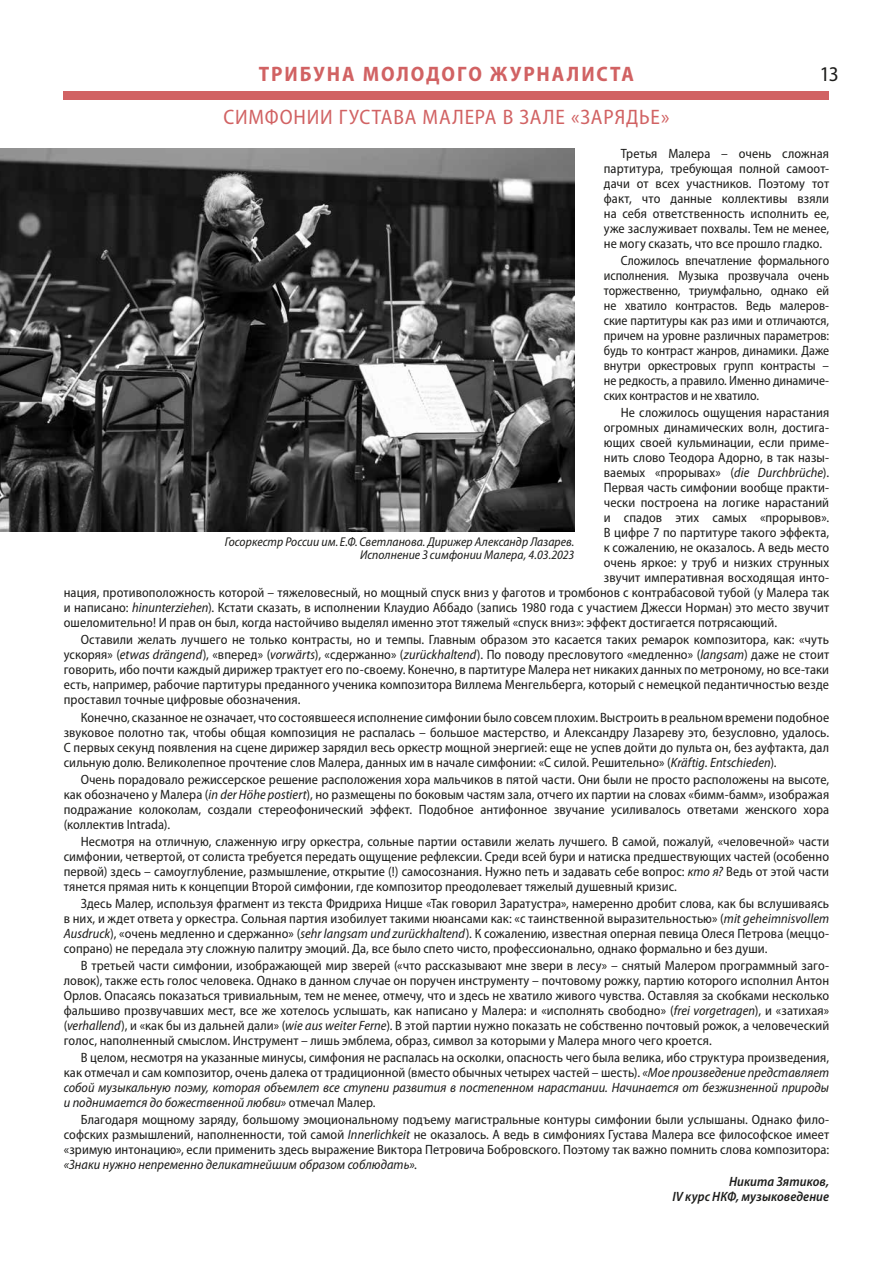
<style>
.page{position:relative;width:893px;height:1263px;background:#fff}
.page>*{position:absolute;margin:0;border:0;box-sizing:border-box;transform-origin:0 0}
.t1{font:semi-condensed 21px "Myriad Pro";letter-spacing:.035em;color:#d16263}
.t2{font:700 semi-condensed 21px "Myriad Pro";letter-spacing:.09em;color:#d16263}
.t3{font:semi-condensed 21px "Myriad Pro";color:#1d1d1b}
.t4{font:semi-condensed 13.5px/15px "Myriad Pro";letter-spacing:.005em;color:#1d1d1b;text-align:justify}
.t5{font:italic 600 semi-condensed 13.5px/15px "Myriad Pro";letter-spacing:.005em;color:#1d1d1b;text-align:right}
.t6{font:italic semi-condensed 12.75px/12.8px "Myriad Pro";letter-spacing:.005em;color:#1d1d1b;text-align:right}
.s1{font-style:italic}
</style>
<div class="page">
<div style="left:64px;top:91px;width:765px;height:9px;background:#d16263"></div>
<img style="left:0;top:149px;width:574px;height:382px">
<h1 class="t2" style="left:259px;top:61px;width:377px">ТРИБУНА МОЛОДОГО ЖУРНАЛИСТА</h1>
<h1 class="t1" style="left:224px;top:104px;width:447px">СИМФОНИИ ГУСТАВА МАЛЕРА В ЗАЛЕ «ЗАРЯДЬЕ»</h1>
<h1 class="t3" style="left:820px;top:62px;width:20px">13</h1>
<p class="t4" style="left:604px;top:146px;width:227px;text-indent:17px">Третья Малера – очень сложная партитура, требующая полной самоот&shy;дачи от всех участников. Поэтому тот факт, что данные коллективы взяли на себя ответственность исполнить ее, уже заслуживает похвалы. Тем не менее, не могу сказать, что все прошло гладко.</p>
<p class="t4" style="left:604px;top:253px;width:227px;text-indent:17px">Сложилось впечатление формального исполнения. Музыка прозвучала очень торжественно, триумфально, однако ей не хватило контрастов. Ведь малеров&shy;ские партитуры как раз ими и отличаются, причем на уровне различных параметров: будь то контраст жанров, динамики. Даже внутри оркестровых групп контрасты – не редкость, а правило. Именно динамиче&shy;ских контрастов и не хватило.</p>
<p class="t4" style="left:621px;top:405px;width:210px">Не сложилось ощущения нарастания</p>
<p class="t4" style="left:604px;top:420px;width:227px">огромных динамических волн, достига-</p>
<p class="t4" style="left:604px;top:435px;width:227px">ющих своей кульминации, если приме-</p>
<p class="t4" style="left:604px;top:450px;width:227px">нить слово Теодора Адорно, в так назы-</p>
<p class="t4" style="left:604px;top:465px;width:227px">ваемых «прорывах» (<span class="s1">die Durchbrüche</span>).</p>
<p class="t4" style="left:604px;top:480px;width:227px">Первая часть симфонии вообще практи-</p>
<p class="t4" style="left:604px;top:495px;width:227px">чески построена на логике нарастаний</p>
<p class="t4" style="left:604px;top:510px;width:227px">и спадов этих самых «прорывов».</p>
<p class="t4" style="left:604px;top:525px;width:227px">В цифре 7 по партитуре такого эффекта,</p>
<p class="t4" style="left:604px;top:540px;width:227px">к сожалению, не оказалось. А ведь место</p>
<p class="t4" style="left:604px;top:555px;width:227px">очень яркое: у труб и низких струнных</p>
<p class="t4" style="left:604px;top:570px;width:227px">звучит императивная восходящая инто-</p>
<p class="t4" style="left:64px;top:585px;width:767px">нация, противоположность которой – тяжеловесный, но мощный спуск вниз у фаготов и тромбонов с контрабасовой тубой (у Малера так</p>
<p class="t4" style="left:64px;top:600px;width:767px">и написано: <span class="s1">hinunterziehen</span>). Кстати сказать, в исполнении Клаудио Аббадо (запись 1980 года с участием Джесси Норман) это место звучит</p>
<p class="t4" style="left:64px;top:615px;width:715px">ошеломительно! И прав он был, когда настойчиво выделял именно этот тяжелый «спуск вниз»: эффект достигается потрясающий.</p>
<p class="t4" style="left:64px;top:632px;width:767px;text-indent:17px">Оставили желать лучшего не только контрасты, но и темпы. Главным образом это касается таких ремарок композитора, как: «чуть ускоряя» (<span class="s1">etwas drängend</span>), «вперед» (<span class="s1">vorwärts</span>), «сдержанно» (<span class="s1">zurückhaltend</span>). По поводу пресловутого «медленно» (<span class="s1">langsam</span>) даже не стоит говорить, ибо почти каждый дирижер трактует его по-своему. Конечно, в партитуре Малера нет никаких данных по метроному, но все-таки есть, например, рабочие партитуры преданного ученика композитора Виллема Менгельберга, который с немецкой педантичностью везде проставил точные цифровые обозначения.</p>
<p class="t4" style="left:64px;top:709px;width:767px;text-indent:17px">Конечно, сказанное не означает, что состоявшееся исполнение симфонии было совсем плохим. Выстроить в реальном времени подобное звуковое полотно так, чтобы общая композиция не распалась – большое мастерство, и Александру Лазареву это, безусловно, удалось.<br>С первых секунд появления на сцене дирижер зарядил весь оркестр мощной энергией: еще не успев дойти до пульта он, без ауфтакта, дал сильную долю. Великолепное прочтение слов Малера, данных им в начале симфонии: «С силой. Решительно» (<span class="s1">Kräftig. Entschieden</span>).</p>
<p class="t4" style="left:64px;top:771px;width:767px;text-indent:17px">Очень порадовало режиссерское решение расположения хора мальчиков в пятой части. Они были не просто расположены на высоте, как обозначено у Малера (<span class="s1">in der Höhe postiert</span>), но размещены по боковым частям зала, отчего их партии на словах «бимм-бамм», изображая подражание колоколам, создали стереофонический эффект. Подобное антифонное звучание усиливалось ответами женского хора (коллектив Intrada).</p>
<p class="t4" style="left:64px;top:833px;width:767px;text-indent:17px">Несмотря на отличную, слаженную игру оркестра, сольные партии оставили желать лучшего. В самой, пожалуй, «человечной» части симфонии, четвертой, от солиста требуется передать ощущение рефлексии. Среди всей бури и натиска предшествующих частей (особенно первой) здесь – самоуглубление, размышление, открытие (!) самосознания. Нужно петь и задавать себе вопрос: <span class="s1">кто я?</span> Ведь от этой части тянется прямая нить к концепции Второй симфонии, где композитор преодолевает тяжелый душевный кризис.</p>
<p class="t4" style="left:64px;top:896px;width:767px;text-indent:17px">Здесь Малер, используя фрагмент из текста Фридриха Ницше «Так говорил Заратустра», намеренно дробит слова, как бы вслушиваясь в них, и ждет ответа у оркестра. Сольная партия изобилует такими нюансами как: «с таинственной выразительностью» (<span class="s1">mit geheimnisvollem Ausdruck</span>), «очень медленно и сдержанно» (<span class="s1">sehr langsam und zurückhaltend</span>). К сожалению, известная оперная певица Олеся Петрова (меццо&shy;сопрано) не передала эту сложную палитру эмоций. Да, все было спето чисто, профессионально, однако формально и без души.</p>
<p class="t4" style="left:64px;top:958px;width:767px;text-indent:17px">В третьей части симфонии, изображающей мир зверей («что рассказывают мне звери в лесу» – снятый Малером программный заго&shy;ловок), также есть голос человека. Однако в данном случае он поручен инструменту – почтовому рожку, партию которого исполнил Антон Орлов. Опасаясь показаться тривиальным, тем не менее, отмечу, что и здесь не хватило живого чувства. Оставляя за скобками несколько фальшиво прозвучавших мест, все же хотелось услышать, как написано у Малера: и «исполнять свободно» (<span class="s1">frei vorgetragen</span>), и «затихая» (<span class="s1">verhallend</span>), и «как бы из дальней дали» (<span class="s1">wie aus weiter Ferne</span>). В этой партии нужно показать не собственно почтовый рожок, а человеческий голос, наполненный смыслом. Инструмент – лишь эмблема, образ, символ за которыми у Малера много чего кроется.</p>
<p class="t4" style="left:64px;top:1050px;width:767px;text-indent:17px">В целом, несмотря на указанные минусы, симфония не распалась на осколки, опасность чего была велика, ибо структура произведения, как отмечал и сам композитор, очень далека от традиционной (вместо обычных четырех частей – шесть). <span class="s1">«Мое произведение представляет собой музыкальную поэму, которая объемлет все ступени развития в постепенном нарастании. Начинается от безжизненной природы и поднимается до божественной любви»</span> отмечал Малер.</p>
<p class="t4" style="left:64px;top:1112px;width:767px;text-indent:17px">Благодаря мощному заряду, большому эмоциональному подъему магистральные контуры симфонии были услышаны. Однако фило&shy;софских размышлений, наполненности, той самой <span class="s1">Innerlichkeit</span> не оказалось. А ведь в симфониях Густава Малера все философское имеет «зримую интонацию», если применить здесь выражение Виктора Петровича Бобровского. Поэтому так важно помнить слова композитора: <span class="s1">«Знаки нужно непременно деликатнейшим образом соблюдать»</span>.</p>
<p class="t5" style="left:672px;top:1174px;width:158px">Никита Зятиков,<br>IV курс НКФ, музыковедение</p>
<p class="t6" style="left:225px;top:536px;width:351px">Госоркестр России им. Е.Ф. Светланова. Дирижер Александр Лазарев.<br>Исполнение З симфонии Малера, 4.03.2023</p>
</div>
